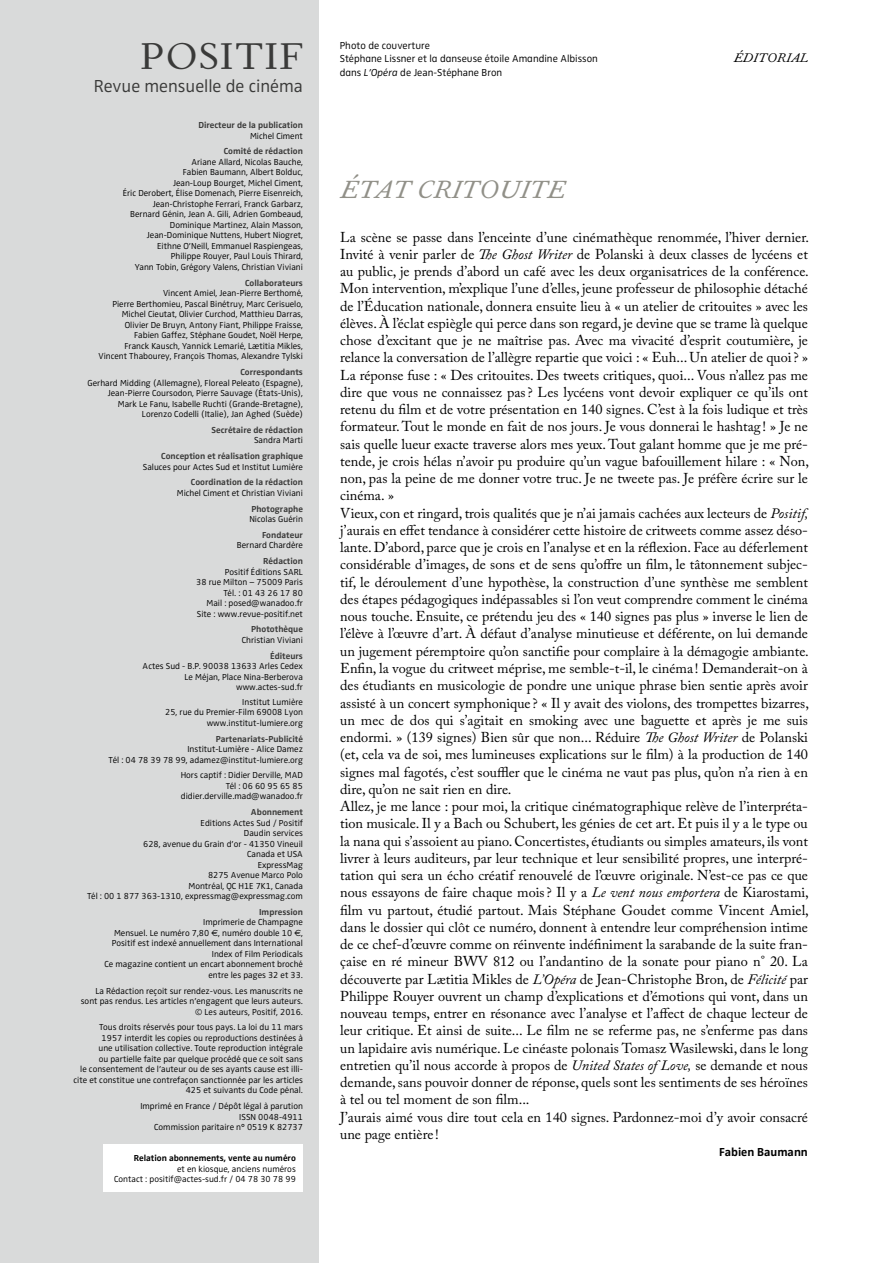
<style>
.page{position:relative;width:893px;height:1263px;background:#fff}
.page>*{position:absolute;margin:0;border:0;box-sizing:border-box;transform-origin:0 0}
.t1{font:45px "Fournier";color:#3a3a39}
.t2{font:italic 30px "Fournier";letter-spacing:-.005em;color:#919088}
.t3{font:18px "Zwo w 3";color:#3a3a39}
.t4{font:italic 15px "Fournier";color:#000}
.t5{font:14.25px/17.2px "Adobe Caslon Pro";color:#000}
.t6{font:12px "Zwo w 6";color:#000}
.t7{font:10.5px/13.5px "Zwo Alt LF w 3";color:#000}
.t8{font:10.5px "Zwo w 3";color:#000}
.t9{font:9px/10.5px "Zwo w 3";color:#000;text-align:right}
.t10{font:9px "Zwo w 6";color:#3a3a39}
.t11{font:9px "Zwo w 6";color:#000}
.s1{font-family:"Euro Sans"}
.s2{font-family:"Zwo Alt LF w 3"}
.s3{font-family:"Zwo w 3 Italic"}
.s4{font-style:italic}
</style>
<div class="page">
<div style="left:0;top:0;width:319px;height:1263px;background:#d9dada"></div>
<div style="left:103px;top:1144px;width:200px;height:47px;background:#fff"></div>
<h1 class="t1" style="left:140px;top:33px;width:165px">POSITIF</h1>
<p class="t3" style="left:94px;top:76px;width:211px">Revue mensuelle de cinéma</p>
<p class="t10" style="left:198px;top:120px;width:106px">Directeur de la publication</p>
<p class="t9" style="left:250px;top:130px;width:54px">Michel Ciment</p>
<p class="t10" style="left:224px;top:146px;width:81px">Comité de rédaction</p>
<p class="t9" style="left:123px;top:157px;width:182px">Ariane Allard, Nicolas Bauche,<br>Fabien Baumann, Albert Bolduc,<br>Jean-Loup Bourget, Michel Ciment,<br>Éric Derobert, Élise Domenach, Pierre Eisenreich, Jean-Christophe Ferrari, Franck Garbarz, Bernard Génin, Jean A. Gili, Adrien Gombeaud, Dominique Martinez, Alain Masson, Jean-Dominique Nuttens, Hubert Niogret, Eithne O’Neill, Emmanuel Raspiengeas,<br>Philippe Rouyer, Paul Louis Thirard,<br>Yann Tobin, Grégory Valens, Christian Viviani</p>
<p class="t10" style="left:245px;top:277px;width:59px">Collaborateurs</p>
<p class="t9" style="left:98px;top:288px;width:206px">Vincent Amiel, Jean-Pierre Berthomé,<br>Pierre Berthomieu, Pascal Binétruy, Marc Cerisuelo, Michel Cieutat, Olivier Curchod, Matthieu Darras, Olivier De Bruyn, Antony Fiant, Philippe Fraisse, Fabien Gaffez, Stéphane Goudet, Noël Herpe,<br>Franck Kausch, Yannick Lemarié, Lætitia Mikles, Vincent Thabourey, François Thomas, Alexandre Tylski</p>
<p class="t10" style="left:240px;top:367px;width:64px">Correspondants</p>
<p class="t9" style="left:88px;top:377px;width:217px">Gerhard Midding (Allemagne), Floreal Peleato (Espagne), Jean-Pierre Coursodon, Pierre Sauvage (États-Unis), Mark Le Fanu, Isabelle Ruchti (Grande-Bretagne), Lorenzo Codelli (Italie), Jan Aghed (Suède)</p>
<p class="t10" style="left:212px;top:424px;width:93px">Secrétaire de rédaction</p>
<p class="t9" style="left:254px;top:435px;width:50px">Sandra Marti</p>
<p class="t10" style="left:161px;top:451px;width:143px">Conception et réalisation graphique</p>
<p class="t9" style="left:143px;top:461px;width:162px">Saluces pour Actes Sud et Institut Lumière</p>
<p class="t10" style="left:191px;top:477px;width:114px">Coordination de la rédaction</p>
<p class="t9" style="left:177px;top:487px;width:128px">Michel Ciment et Christian Viviani</p>
<p class="t10" style="left:251px;top:503px;width:53px">Photographe</p>
<p class="t9" style="left:249px;top:514px;width:55px">Nicolas Guérin</p>
<p class="t10" style="left:262px;top:529px;width:42px">Fondateur</p>
<p class="t9" style="left:237px;top:540px;width:68px">Bernard Chardère</p>
<p class="t10" style="left:263px;top:556px;width:41px">Rédaction</p>
<p class="t9" style="left:196px;top:566px;width:108px">Positif Éditions SARL<br>38 rue Milton – 75009 Paris<br>Tél. : 01 43 26 17 80<br>Mail : posed@wanadoo.fr<br>Site : www.revue-positif.net</p>
<p class="t10" style="left:251px;top:624px;width:53px">Photothèque</p>
<p class="t9" style="left:242px;top:634px;width:63px">Christian Viviani</p>
<p class="t10" style="left:270px;top:650px;width:34px">Éditeurs</p>
<p class="t9" style="left:143px;top:661px;width:162px">Actes Sud - B.P. 90038 13633 Arles Cedex<br>Le Méjan, Place Nina-Berberova www.actes-sud.fr</p>
<p class="t9" style="left:165px;top:696px;width:139px">Institut Lumière<br>25, rue du Premier-Film 69008 Lyon www.institut-lumiere.org</p>
<p class="t10" style="left:216px;top:733px;width:89px">Partenariats-Publicité</p>
<p class="t9" style="left:109px;top:744px;width:196px">Institut-Lumière - Alice Damez<br>Tél : 04 78 39 78 99, adamez@institut-lumiere.org</p>
<p class="t9" style="left:181px;top:770px;width:124px">Hors captif : Didier Derville, MAD<br>Tél : 06 60 95 65 85 didier.derville.mad@wanadoo.fr</p>
<p class="t10" style="left:251px;top:807px;width:54px">Abonnement</p>
<p class="t9" style="left:87px;top:817px;width:217px">Editions Actes Sud / Positif<br>Daudin services<br>628, avenue du Grain d’or - 41350 Vineuil<br>Canada et USA<br>ExpressMag<br>8275 Avenue Marco Polo<br>Montréal, QC H1E 7K1, Canada<br>Tél : 00 1 877 363-1310, expressmag@expressmag.com</p>
<p class="t10" style="left:259px;top:907px;width:45px">Impression</p>
<p class="t9" style="left:105px;top:917px;width:200px">Imprimerie de Champagne<br>Mensuel. Le numéro 7,80 <span class="s1">€</span>, numéro double 10 <span class="s1">€</span>, Positif est indexé annuellement dans International Index of Film Periodicals<br>Ce magazine contient un encart abonnement broché entre les pages 32 et 33.</p>
<p class="t9" style="left:81px;top:985px;width:224px">La Rédaction reçoit sur rendez-vous. Les manuscrits ne sont pas rendus. Les articles n’engagent que leurs auteurs. © Les auteurs, Positif, 2016.</p>
<p class="t9" style="left:74px;top:1022px;width:231px">Tous droits réservés pour tous pays. La loi du 11 mars<br>1957 interdit les copies ou reproductions destinées à<br>une utilisation collective. Toute reproduction intégrale<br>ou partielle faite par quelque procédé que ce soit sans<br>le consentement de l’auteur ou de ses ayants cause est illi&shy;cite et constitue une contrefaçon sanctionnée par les articles 425 et suivants du Code pénal.</p>
<p class="t9" style="left:140px;top:1101px;width:164px">Imprimé en France / Dépôt légal à parution<br>ISSN 0048-4911<br>Commission paritaire n° 0519 K 82737</p>
<p class="t11" style="left:134px;top:1153px;width:164px">Relation abonnements, vente au numéro</p>
<p class="t9" style="left:114px;top:1163px;width:183px">et en kiosque, anciens numéros<br>Contact : positif@actes-sud.fr / 04 78 30 78 99</p>
<p class="t7" style="left:340px;top:38px;width:260px">Photo de couverture<br>Stéphane Lissner et la danseuse étoile Amandine Albisson</p>
<p class="t8" style="left:340px;top:66px;width:164px"><span class="s2">dans</span> <span class="s3">L’Opéra</span> de Jean-Stéphane Bron</p>
<p class="t4" style="left:734px;top:50px;width:76px">ÉDITORIAL</p>
<h2 class="t2" style="left:340px;top:174px;width:226px">ÉTAT CRITOUITE</h2>
<p class="t5" style="left:340px;top:228px;width:470px">La scène se passe dans l’enceinte d’une cinémathèque renommée, l’hiver dernier.<br>Invité à venir parler de <span class="s4">The Ghost Writer</span> de Polanski à deux classes de lycéens et au public, je prends d’abord un café avec les deux organisatrices de la conférence.<br>Mon intervention, m’explique l’une d’elles, jeune professeur de philosophie détaché de l’Éducation nationale, donnera ensuite lieu à « un atelier de critouites » avec les élèves. À l’éclat espiègle qui perce dans son regard, je devine que se trame là quelque chose d’excitant que je ne maîtrise pas. Avec ma vivacité d’esprit coutumière, je relance la conversation de l’allègre repartie que voici : « Euh... Un atelier de quoi? » La réponse fuse : « Des critouites. Des tweets critiques, quoi... Vous n’allez pas me dire que vous ne connaissez pas? Les lycéens vont devoir expliquer ce qu’ils ont retenu du film et de votre présentation en 140 signes. C’est à la fois ludique et très formateur. Tout le monde en fait de nos jours. Je vous donnerai le hashtag ! » Je ne sais quelle lueur exacte traverse alors mes yeux. Tout galant homme que je me pré&shy;tende, je crois hélas n’avoir pu produire qu’un vague bafouillement hilare : « Non, non, pas la peine de me donner votre truc. Je ne tweete pas. Je préfère écrire sur le cinéma. »<br>Vieux, con et ringard, trois qualités que je n’ai jamais cachées aux lecteurs de <span class="s4">Positif, </span>j’aurais en effet tendance à considérer cette histoire de critweets comme assez déso&shy;lante. D’abord, parce que je crois en l’analyse et en la réflexion. Face au déferlement considérable d’images, de sons et de sens qu’offre un film, le tâtonnement subjec&shy;tif, le déroulement d’une hypothèse, la construction d’une synthèse me semblent des étapes pédagogiques indépassables si l’on veut comprendre comment le cinéma nous touche. Ensuite, ce prétendu jeu des « 140 signes pas plus » inverse le lien de l’élève à l’œuvre d’art. À défaut d’analyse minutieuse et déférente, on lui demande un jugement péremptoire qu’on sanctifie pour complaire à la démagogie ambiante.<br>Enfin, la vogue du critweet méprise, me semble-t-il, le cinéma ! Demanderait-on à des étudiants en musicologie de pondre une unique phrase bien sentie après avoir assisté à un concert symphonique ? « Il y avait des violons, des trompettes bizarres, un mec de dos qui s’agitait en smoking avec une baguette et après je me suis endormi. » (139 signes) Bien sûr que non... Réduire <span class="s4">The Ghost Writer</span> de Polanski (et, cela va de soi, mes lumineuses explications sur le film) à la production de 140 signes mal fagotés, c’est souffler que le cinéma ne vaut pas plus, qu’on n’a rien à en dire, qu’on ne sait rien en dire.<br>Allez, je me lance : pour moi, la critique cinématographique relève de l’interpréta&shy;tion musicale. Il y a Bach ou Schubert, les génies de cet art. Et puis il y a le type ou la nana qui s’assoient au piano. Concertistes, étudiants ou simples amateurs, ils vont livrer à leurs auditeurs, par leur technique et leur sensibilité propres, une interpré&shy;tation qui sera un écho créatif renouvelé de l’œuvre originale. N’est-ce pas ce que nous essayons de faire chaque mois? Il y a <span class="s4">Le vent nous emportera</span> de Kiarostami, film vu partout, étudié partout. Mais Stéphane Goudet comme Vincent Amiel, dans le dossier qui clôt ce numéro, donnent à entendre leur compréhension intime de ce chef-d’œuvre comme on réinvente indéfiniment la sarabande de la suite fran&shy;çaise en ré mineur BWV 812 ou l’andantino de la sonate pour piano n° 20. La découverte par Lætitia Mikles de <span class="s4">L’Opéra</span> de Jean-Christophe Bron, de <span class="s4">Félicité</span> par Philippe Rouyer ouvrent un champ d’explications et d’émotions qui vont, dans un nouveau temps, entrer en résonance avec l’analyse et l’affect de chaque lecteur de leur critique. Et ainsi de suite... Le film ne se referme pas, ne s’enferme pas dans un lapidaire avis numérique. Le cinéaste polonais Tomasz Wasilewski, dans le long entretien qu’il nous accorde à propos de <span class="s4">United States of Love,</span> se demande et nous demande, sans pouvoir donner de réponse, quels sont les sentiments de ses héroïnes à tel ou tel moment de son film...<br>J’aurais aimé vous dire tout cela en 140 signes. Pardonnez-moi d’y avoir consacré une page entière !</p>
<p class="t6" style="left:719px;top:1145px;width:90px">Fabien Baumann</p>
</div>
